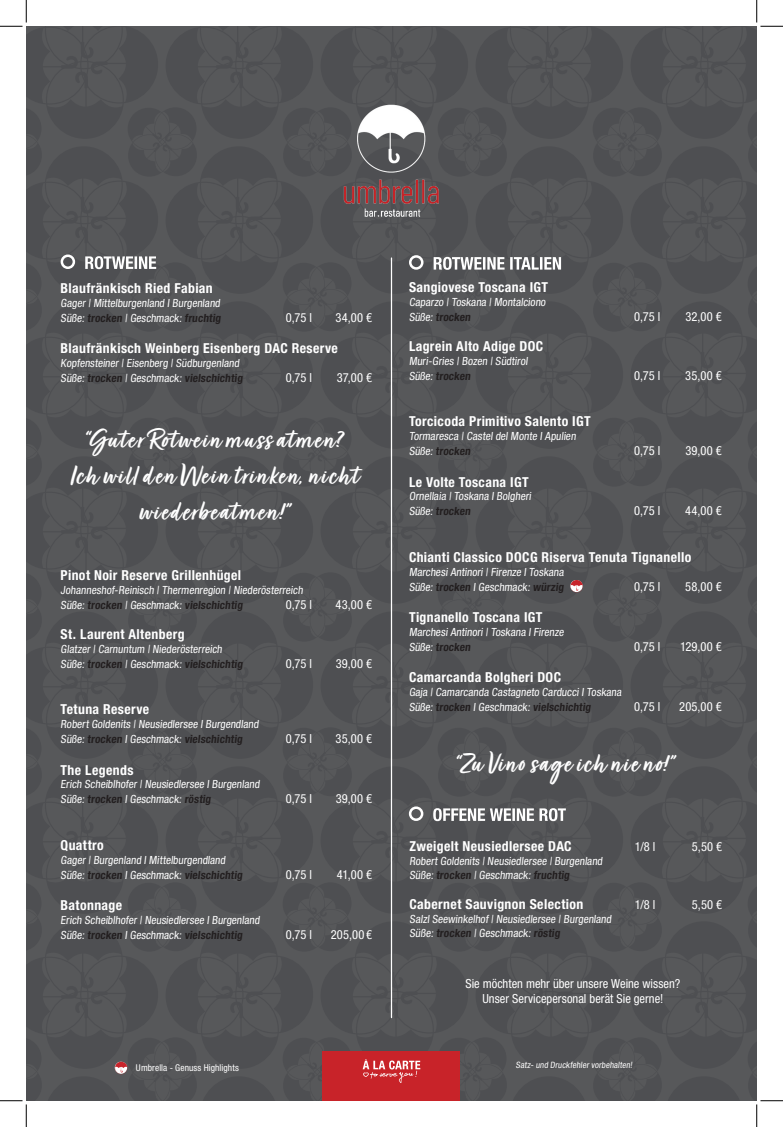
<style>
.page{position:relative;width:783px;height:1127px;background:#fff}
.page>*{position:absolute;margin:0;border:0;box-sizing:border-box;transform-origin:0 0}
.t1{font:30px/36px "Turbinado Bold Pro";letter-spacing:.045em;color:#fff;text-align:center}
.Menüelement{font:700 condensed 13.75px "Helvetica Neue LT Pro";letter-spacing:.025em;color:#fff}
.Menüelement___Geträn{font:700 condensed 13.75px "Helvetica Neue LT Pro";letter-spacing:.025em;color:#fff}
.Menüelement___Geträn-2{font:condensed 12.5px "Helvetica Neue LT Pro";color:#fff}
.Menüelement___Geträn-3{font:condensed 11.25px "Helvetica Neue LT Pro";color:#fff}
.Menüelement___Geträn-4{font:700 condensed 11.25px "Helvetica Neue LT Pro";color:#231f20}
.t2{font:condensed 9.38px "Helvetica Neue LT Pro";letter-spacing:.01em;color:#fff}
.t3{font:condensed 8.75px "Helvetica Neue LT Pro";color:#fff}
.s1{font-weight:700;color:#231f20}
.s2{font-weight:400;color:#fff}
</style>
<div class="page">
<div style="left:26px;top:26px;width:730px;height:1074px;background:#545557"></div>
<hr style="left:391px;top:258px;width:1px;height:759px;background:#fff">
<div style="left:322px;top:1051px;width:138px;height:49px;background:#c82329"></div>
<svg style="left:362px;top:1059px;width:58px;height:23px"></svg>
<img style="left:343px;top:104px;width:96px;height:113px">
<svg style="left:115px;top:1061px;width:12px;height:12px"></svg>
<div style="left:409px;top:806px;width:14px;height:14px;border:2px solid #fff;border-radius:50%"></div>
<svg style="left:433px;top:808px;width:132px;height:13px"></svg>
<div style="left:61px;top:254px;width:14px;height:15px;border:2px solid #fff;border-radius:50%"></div>
<svg style="left:85px;top:256px;width:71px;height:13px"></svg>
<div style="left:409px;top:255px;width:14px;height:14px;border:2px solid #fff;border-radius:50%"></div>
<svg style="left:433px;top:257px;width:128px;height:13px"></svg>
<svg style="left:570px;top:580px;width:13px;height:12px"></svg>
<svg style="left:0;top:0;width:27px;height:27px"></svg>
<svg style="left:0;top:1100px;width:27px;height:26px"></svg>
<svg style="left:756px;top:0;width:26px;height:27px"></svg>
<svg style="left:756px;top:1100px;width:26px;height:26px"></svg>
<p class="Menüelement___Geträn" style="left:61px;top:280px;width:154px">Blaufränkisch Ried Fabian</p>
<p class="Menüelement___Geträn-3" style="left:61px;top:296px;width:162px">Gager | Mittelburgenland I Burgenland</p>
<p class="Menüelement___Geträn-3" style="left:61px;top:311px;width:163px">Süße: <span class="s1">trocken</span> | Geschmack: <span class="s1">fruchtig</span></p>
<p class="Menüelement___Geträn-2" style="left:286px;top:310px;width:28px">0,75 l</p>
<p class="Menüelement___Geträn-2" style="left:335px;top:310px;width:38px">34,00 €</p>
<p class="Menüelement" style="left:61px;top:340px;width:279px">Blaufränkisch Weinberg Eisenberg DAC Reserve</p>
<p class="Menüelement___Geträn-3" style="left:61px;top:356px;width:182px">Kopfensteiner | Eisenberg | Südburgenland</p>
<p class="Menüelement___Geträn-4" style="left:61px;top:371px;width:185px"><span class="s2">Süße:</span> trocken <span class="s2">| Geschmack:</span> vielschichtig</p>
<p class="Menüelement___Geträn-2" style="left:286px;top:370px;width:28px">0,75 l</p>
<p class="Menüelement___Geträn-2" style="left:337px;top:370px;width:37px">37,00 €</p>
<p class="t1" style="left:71px;top:424px;width:289px">“Guter Rotwein muss atmen?<br>Ich will den Wein trinken, nicht wiederbeatmen!”</p>
<p class="Menüelement___Geträn" style="left:61px;top:566px;width:182px">Pinot Noir Reserve Grillenhügel</p>
<p class="Menüelement___Geträn-3" style="left:61px;top:583px;width:245px">Johanneshof-Reinisch | Thermenregion | Niederösterreich</p>
<p class="Menüelement___Geträn-4" style="left:61px;top:598px;width:185px"><span class="s2">Süße:</span> trocken <span class="s2">| Geschmack:</span> vielschichtig</p>
<p class="Menüelement___Geträn-2" style="left:286px;top:597px;width:28px">0,75 l</p>
<p class="Menüelement___Geträn-2" style="left:335px;top:597px;width:38px">43,00 €</p>
<p class="Menüelement___Geträn" style="left:61px;top:625px;width:125px">St. Laurent Altenberg</p>
<p class="Menüelement___Geträn-3" style="left:61px;top:642px;width:164px">Glatzer | Carnuntum | Niederösterreich</p>
<p class="Menüelement___Geträn-4" style="left:61px;top:657px;width:185px"><span class="s2">Süße:</span> trocken <span class="s2">| Geschmack:</span> vielschichtig</p>
<p class="Menüelement___Geträn-2" style="left:286px;top:656px;width:28px">0,75 l</p>
<p class="Menüelement___Geträn-2" style="left:336px;top:656px;width:38px">39,00 €</p>
<p class="Menüelement" style="left:61px;top:701px;width:90px">Tetuna Reserve</p>
<p class="Menüelement___Geträn-3" style="left:61px;top:717px;width:201px">Robert Goldenits | Neusiedlersee I Burgendland</p>
<p class="Menüelement___Geträn-4" style="left:61px;top:732px;width:185px"><span class="s2">Süße:</span> trocken <span class="s2">I Geschmack:</span> vielschichtig</p>
<p class="Menüelement___Geträn-2" style="left:286px;top:731px;width:28px">0,75 l</p>
<p class="Menüelement___Geträn-2" style="left:335px;top:731px;width:38px">35,00 €</p>
<p class="Menüelement" style="left:61px;top:761px;width:74px">The Legends</p>
<p class="Menüelement___Geträn-3" style="left:61px;top:777px;width:202px">Erich Scheiblhofer | Neusiedlersee I Burgenland</p>
<p class="Menüelement___Geträn-3" style="left:61px;top:792px;width:153px">Süße: <span class="s1">trocken</span> I Geschmack: <span class="s1">röstig</span></p>
<p class="Menüelement___Geträn-2" style="left:286px;top:791px;width:28px">0,75 l</p>
<p class="Menüelement___Geträn-2" style="left:336px;top:791px;width:38px">39,00 €</p>
<p class="Menüelement" style="left:61px;top:836px;width:45px">Quattro</p>
<p class="Menüelement___Geträn-3" style="left:61px;top:853px;width:168px">Gager | Burgenland I Mittelburgendland</p>
<p class="Menüelement___Geträn-4" style="left:61px;top:867px;width:185px"><span class="s2">Süße:</span> trocken <span class="s2">I Geschmack:</span> vielschichtig</p>
<p class="Menüelement___Geträn-2" style="left:286px;top:866px;width:28px">0,75 l</p>
<p class="Menüelement___Geträn-2" style="left:337px;top:866px;width:37px">41,00 €</p>
<p class="Menüelement" style="left:61px;top:896px;width:63px">Batonnage</p>
<p class="Menüelement___Geträn-3" style="left:61px;top:913px;width:202px">Erich Scheiblhofer | Neusiedlersee I Burgenland</p>
<p class="Menüelement___Geträn-4" style="left:61px;top:928px;width:185px"><span class="s2">Süße:</span> trocken <span class="s2">I Geschmack:</span> vielschichtig</p>
<p class="Menüelement___Geträn-2" style="left:286px;top:927px;width:28px">0,75 l</p>
<p class="Menüelement___Geträn-2" style="left:331px;top:927px;width:43px">205,00 €</p>
<p class="t2" style="left:136px;top:1061px;width:104px">Umbrella - Genuss Highlights</p>
<p class="Menüelement___Geträn" style="left:409px;top:278px;width:141px">Sangiovese Toscana IGT</p>
<p class="Menüelement___Geträn-3" style="left:409px;top:295px;width:140px">Caparzo | Toskana | Montalciono</p>
<p class="Menüelement___Geträn-4" style="left:409px;top:310px;width:65px"><span class="s2">Süße:</span> trocken</p>
<p class="Menüelement___Geträn-2" style="left:634px;top:309px;width:28px">0,75 l</p>
<p class="Menüelement___Geträn-2" style="left:685px;top:309px;width:38px">32,00 €</p>
<p class="Menüelement___Geträn" style="left:409px;top:337px;width:136px">Lagrein Alto Adige DOC</p>
<p class="Menüelement___Geträn-3" style="left:409px;top:354px;width:122px">Muri-Gries | Bozen | Südtirol</p>
<p class="Menüelement___Geträn-4" style="left:409px;top:369px;width:65px"><span class="s2">Süße:</span> trocken</p>
<p class="Menüelement___Geträn-2" style="left:634px;top:368px;width:28px">0,75 l</p>
<p class="Menüelement___Geträn-2" style="left:685px;top:368px;width:38px">35,00 €</p>
<p class="Menüelement" style="left:409px;top:413px;width:183px">Torcicoda Primitivo Salento IGT</p>
<p class="Menüelement___Geträn-3" style="left:409px;top:429px;width:170px">Tormaresca | Castel del Monte I Apulien</p>
<p class="Menüelement___Geträn-4" style="left:409px;top:444px;width:65px"><span class="s2">Süße:</span> trocken</p>
<p class="Menüelement___Geträn-2" style="left:634px;top:443px;width:28px">0,75 l</p>
<p class="Menüelement___Geträn-2" style="left:685px;top:443px;width:38px">39,00 €</p>
<p class="Menüelement" style="left:409px;top:473px;width:121px">Le Volte Toscana IGT</p>
<p class="Menüelement___Geträn-3" style="left:409px;top:489px;width:125px">Ornellaia | Toskana I Bolgheri</p>
<p class="Menüelement___Geträn-4" style="left:409px;top:504px;width:65px"><span class="s2">Süße:</span> trocken</p>
<p class="Menüelement___Geträn-2" style="left:634px;top:503px;width:28px">0,75 l</p>
<p class="Menüelement___Geträn-2" style="left:685px;top:503px;width:38px">44,00 €</p>
<p class="Menüelement" style="left:409px;top:548px;width:284px">Chianti Classico DOCG Riserva Tenuta Tignanello</p>
<p class="Menüelement___Geträn-3" style="left:409px;top:565px;width:158px">Marchesi Antinori | Firenze I Toskana</p>
<p class="Menüelement___Geträn-3" style="left:409px;top:580px;width:158px">Süße: <span class="s1">trocken</span> I Geschmack: <span class="s1">würzig</span></p>
<p class="Menüelement___Geträn-2" style="left:634px;top:578px;width:28px">0,75 l</p>
<p class="Menüelement___Geträn-2" style="left:685px;top:578px;width:38px">58,00 €</p>
<p class="Menüelement" style="left:409px;top:608px;width:135px">Tignanello Toscana IGT</p>
<p class="Menüelement___Geträn-3" style="left:409px;top:625px;width:158px">Marchesi Antinori | Toskana I Firenze</p>
<p class="Menüelement___Geträn-4" style="left:409px;top:640px;width:65px"><span class="s2">Süße:</span> trocken</p>
<p class="Menüelement___Geträn-2" style="left:634px;top:639px;width:28px">0,75 l</p>
<p class="Menüelement___Geträn-2" style="left:679px;top:639px;width:43px">129,00 €</p>
<p class="Menüelement" style="left:409px;top:669px;width:153px">Camarcanda Bolgheri DOC</p>
<p class="Menüelement___Geträn-3" style="left:409px;top:685px;width:215px">Gaja | Camarcanda Castagneto Carducci I Toskana</p>
<p class="Menüelement___Geträn-4" style="left:409px;top:700px;width:185px"><span class="s2">Süße:</span> trocken <span class="s2">I Geschmack:</span> vielschichtig</p>
<p class="Menüelement___Geträn-2" style="left:634px;top:699px;width:28px">0,75 l</p>
<p class="Menüelement___Geträn-2" style="left:679px;top:699px;width:44px">205,00 €</p>
<p class="t1" style="left:457px;top:747px;width:220px">“Zu Vino sage ich nie no!”</p>
<p class="Menüelement___Geträn" style="left:409px;top:837px;width:164px">Zweigelt Neusiedlersee DAC</p>
<p class="Menüelement___Geträn-2" style="left:634px;top:839px;width:22px">1/8 l</p>
<p class="Menüelement___Geträn-2" style="left:691px;top:839px;width:32px">5,50 €</p>
<p class="Menüelement___Geträn-3" style="left:409px;top:854px;width:196px">Robert Goldenits | Neusiedlersee | Burgenland</p>
<p class="Menüelement___Geträn-3" style="left:409px;top:868px;width:163px">Süße: <span class="s1">trocken</span> | Geschmack: <span class="s1">fruchtig</span></p>
<p class="Menüelement___Geträn" style="left:409px;top:895px;width:175px">Cabernet Sauvignon Selection</p>
<p class="Menüelement___Geträn-2" style="left:634px;top:897px;width:22px">1/8 l</p>
<p class="Menüelement___Geträn-2" style="left:691px;top:897px;width:32px">5,50 €</p>
<p class="Menüelement___Geträn-3" style="left:409px;top:912px;width:205px">Salzl Seewinkelhof | Neusiedlersee | Burgenland</p>
<p class="Menüelement___Geträn-3" style="left:409px;top:925px;width:154px">Süße: <span class="s1">trocken</span> | Geschmack: <span class="s1">röstig</span></p>
<p class="Menüelement___Geträn-2" style="left:465px;top:976px;width:216px">Sie möchten mehr über unsere Weine wissen?</p>
<p class="Menüelement___Geträn-2" style="left:482px;top:991px;width:182px">Unser Servicepersonal berät Sie gerne!</p>
<p class="t3" style="left:516px;top:1059px;width:119px">Satz- und Druckfehler vorbehalten!</p>
</div>
